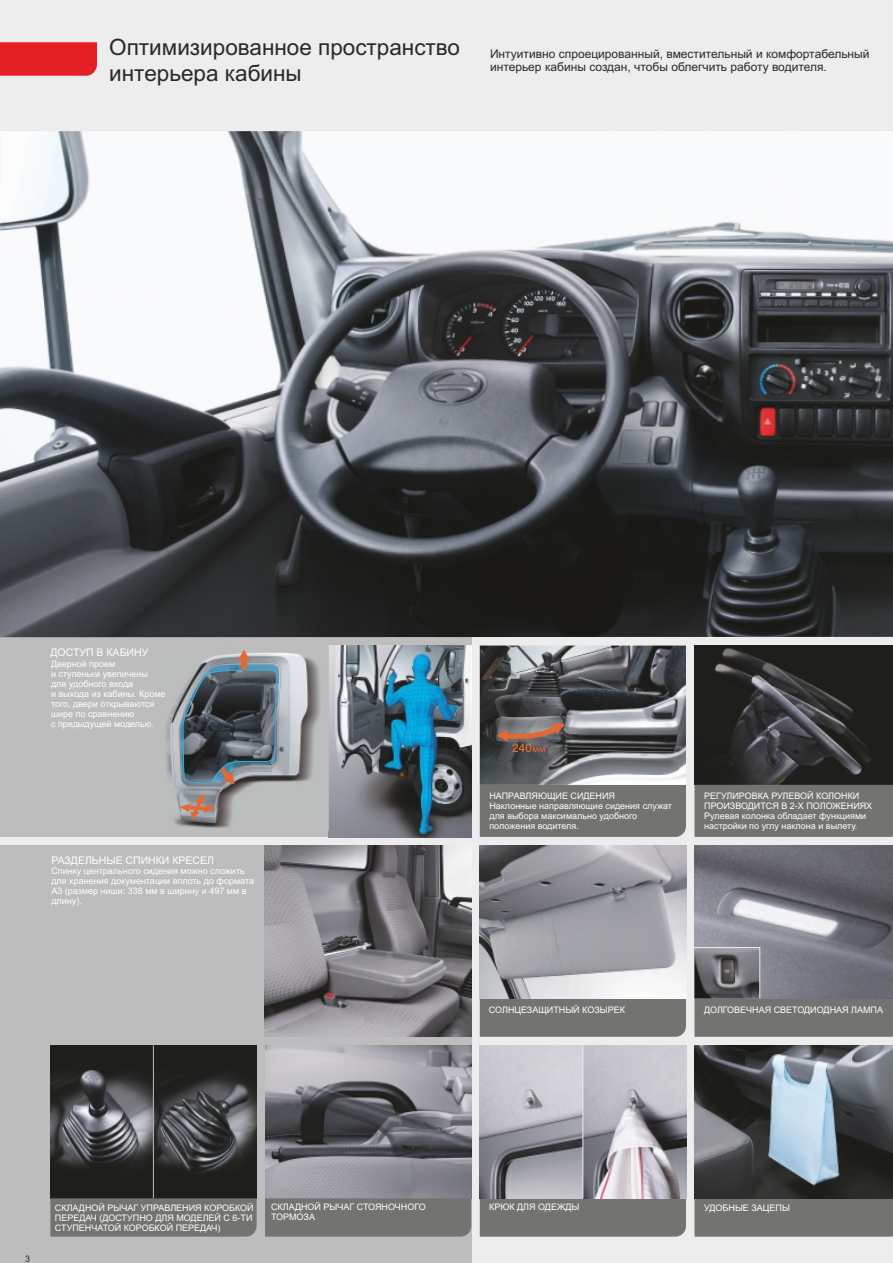
<style>
.page{position:relative;width:893px;height:1263px;background:#ededed}
.page>*{position:absolute;margin:0;border:0;box-sizing:border-box;transform-origin:0 0}
.t1{font:22.5px/25.2px "Arial";color:#292929}
.t2{font:12px/13.4px "Arial";color:#292929}
.t3{font:10.5px "Arial";color:#fff}
.t4{font:9px/10.1px "Arial";color:#fff}
.t5{font:9px "Arial";color:#292929}
</style>
<div class="page">
<div style="left:0;top:637px;width:471px;height:200px;background:#bdbdbd"></div>
<div style="left:0;top:845px;width:471px;height:418px;background:#bdbdbd"></div>
<img style="left:0;top:131px;width:893px;height:506px">
<img style="left:694px;top:645px;width:199px;height:140px">
<img style="left:329px;top:646px;width:142px;height:191px">
<img style="left:166px;top:645px;width:163px;height:186px">
<img style="left:50px;top:1045px;width:207px;height:153px">
<hr style="left:153px;top:1045px;width:1px;height:153px;background:#bdbdbd">
<img style="left:265px;top:845px;width:206px;height:192px">
<svg style="left:179px;top:794px;width:37px;height:26px"></svg>
<div style="left:50px;top:1198px;width:207px;height:38px;background:#737370"></div>
<div style="left:480px;top:998px;width:206px;height:39px;background:#737370"></div>
<div style="left:480px;top:1198px;width:206px;height:38px;background:#737370"></div>
<div style="left:694px;top:1198px;width:199px;height:38px;background:#737370"></div>
<div style="left:694px;top:785px;width:199px;height:52px;background:#737370"></div>
<div style="left:480px;top:785px;width:206px;height:52px;background:#737370"></div>
<img style="left:181px;top:664px;width:97px;height:118px">
<div style="left:241px;top:658px;width:5px;height:12px;background:#e36933"></div>
<svg style="left:238px;top:650px;width:12px;height:10px"></svg>
<svg style="left:182px;top:668px;width:95px;height:116px;background:#515b62"></svg>
<img style="left:694px;top:845px;width:199px;height:102px">
<svg style="left:694px;top:947px;width:199px;height:90px;background:#737376"></svg>
<img style="left:480px;top:845px;width:206px;height:153px">
<img style="left:480px;top:1045px;width:206px;height:153px">
<hr style="left:582px;top:1045px;width:1px;height:153px;background:#ededed">
<img style="left:694px;top:1045px;width:199px;height:153px">
<img style="left:265px;top:1045px;width:206px;height:153px">
<div style="left:265px;top:1198px;width:206px;height:38px;background:#737370"></div>
<img style="left:480px;top:645px;width:206px;height:140px">
<img style="left:487px;top:718px;width:91px;height:60px">
<div style="left:0;top:42px;width:97px;height:34px;background:#e31f24"></div>
<svg style="left:497px;top:722px;width:67px;height:30px;background:#82665c"></svg>
<h1 class="t1" style="left:109px;top:37px;width:352px">Оптимизированное пространство интерьера кабины</h1>
<h2 class="t2" style="left:490px;top:48px;width:381px">Интуитивно спроецированный, вместительный и комфортабельный интерьер кабины создан, чтобы облегчить работу водителя.</h2>
<p class="t3" style="left:51px;top:648px;width:99px">ДОСТУП В КАБИНУ</p>
<p class="t4" style="left:51px;top:659px;width:116px">Дверной проем<br>и ступеньки увеличены для удобного входа<br>и выхода из кабины. Кроме того, двери открываются шире по сравнению<br>с предыдущей моделью.</p>
<p class="t3" style="left:51px;top:856px;width:164px">РАЗДЕЛЬНЫЕ СПИНКИ КРЕСЕЛ</p>
<p class="t4" style="left:51px;top:867px;width:204px">Спинку центрального сидения можно сложить для хранения документации вплоть до формата A3 (размер ниши: 338 мм в ширину и 497 мм в длину).</p>
<p class="t4" style="left:489px;top:792px;width:184px">НАПРАВЛЯЮЩИЕ СИДЕНИЯ<br>Наклонные направляющие сидения служат для выбора максимально удобного положения водителя.</p>
<p class="t4" style="left:704px;top:792px;width:170px">РЕГУЛИРОВКА РУЛЕВОЙ КОЛОНКИ ПРОИЗВОДИТСЯ В 2-Х ПОЛОЖЕНИЯХ Рулевая колонка обладает функциями настройки по углу наклона и вылету.</p>
<p class="t4" style="left:489px;top:1006px;width:138px">СОЛНЦЕЗАЩИТНЫЙ КОЗЫРЕК</p>
<p class="t4" style="left:704px;top:1005px;width:181px">ДОЛГОВЕЧНАЯ СВЕТОДИОДНАЯ ЛАМПА</p>
<p class="t5" style="left:25px;top:1255px;width:7px">3</p>
<p class="t4" style="left:271px;top:1203px;width:156px">СКЛАДНОЙ РЫЧАГ СТОЯНОЧНОГО<br>ТОРМОЗА</p>
<p class="t4" style="left:55px;top:1203px;width:200px">СКЛАДНОЙ РЫЧАГ УПРАВЛЕНИЯ КОРОБКОЙ</p>
<p class="t4" style="left:489px;top:1203px;width:92px">КРЮК ДЛЯ ОДЕЖДЫ</p>
<p class="t4" style="left:704px;top:1203px;width:87px">УДОБНЫЕ ЗАЦЕПЫ</p>
<p class="t4" style="left:55px;top:1213px;width:199px">ПЕРЕДАЧ (ДОСТУПНО ДЛЯ МОДЕЛЕЙ С 6-ТИ<br>СТУПЕНЧАТОЙ КОРОБКОЙ ПЕРЕДАЧ)</p>
</div>
